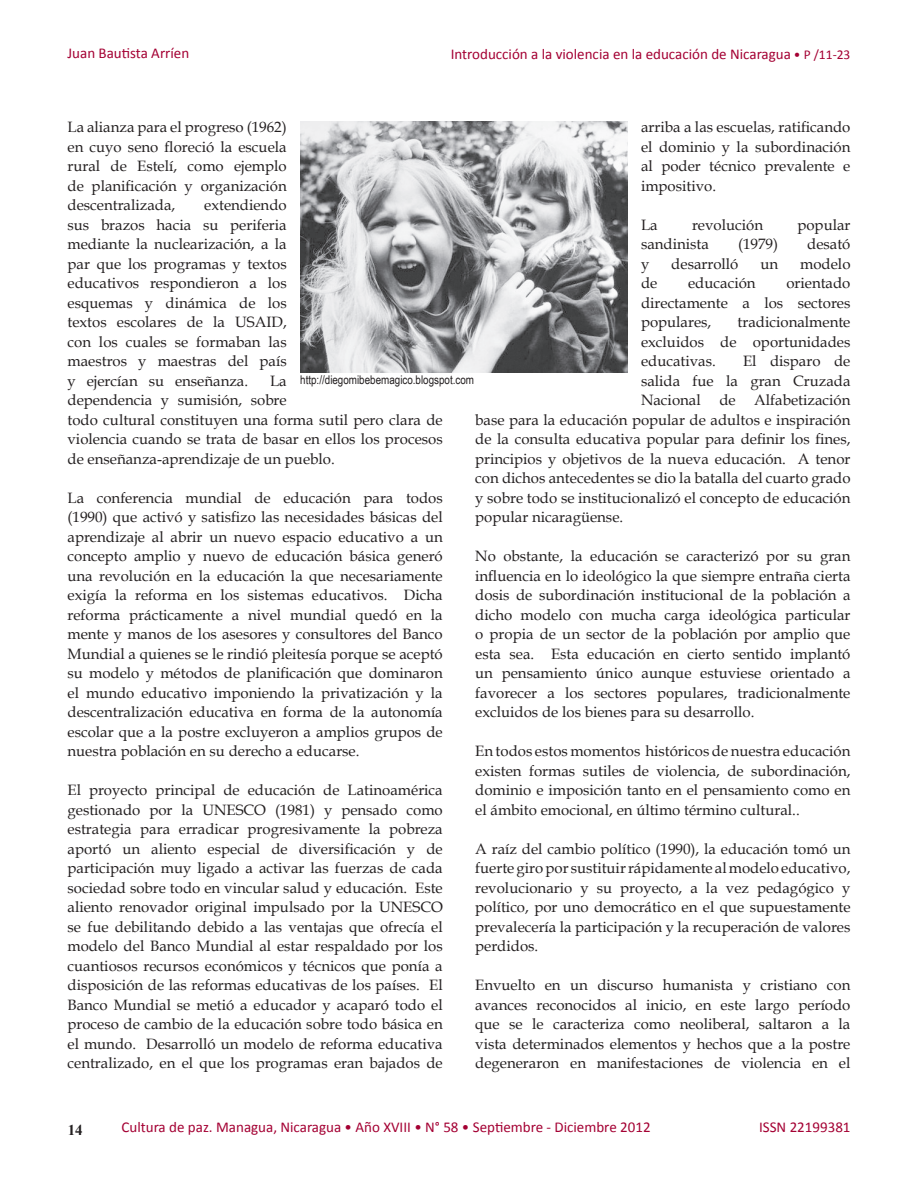
<style>
.page{position:relative;width:918px;height:1188px;background:#fff}
.page>*{position:absolute;margin:0;border:0;box-sizing:border-box;transform-origin:0 0}
.t1{font:15px/19.5px "Book Antiqua";color:#231f20;text-align:justify}
.t2{font:15px "Calibri";color:#a40133}
.t3{font:700 15px "Times New Roman";color:#231f20}
.t4{font:12px "Arial Narrow";color:#231f20}
.s1{font-size:13.5px}
</style>
<div class="page">
<img style="left:300px;top:122px;width:328px;height:250px">
<p class="t2" style="left:68px;top:44px;width:123px">Juan Bautista Arríen</p>
<p class="t2" style="left:451px;top:44px;width:401px">Introducción a la violencia en la educación de Nicaragua <span class="s1">• P /11-23</span></p>
<p class="t1" style="left:68px;top:117px;width:221px">La alianza para el progreso (1962) en cuyo seno floreció la escuela rural de Estelí, como ejemplo de planificación y organización descentralizada,</p>
<p class="t1" style="left:641px;top:117px;width:211px">arriba a las escuelas, ratificando el dominio y la subordinación al poder técnico prevalente e impositivo.</p>
<p class="t1" style="left:641px;top:215px;width:18px">La</p>
<p class="t1" style="left:692px;top:215px;width:73px">revolución</p>
<p class="t1" style="left:797px;top:215px;width:55px">popular</p>
<p class="t1" style="left:641px;top:234px;width:69px">sandinista</p>
<p class="t1" style="left:738px;top:234px;width:41px">(1979)</p>
<p class="t1" style="left:807px;top:234px;width:45px">desató</p>
<p class="t1" style="left:641px;top:254px;width:10px">y</p>
<p class="t1" style="left:671px;top:254px;width:69px">desarrolló</p>
<p class="t1" style="left:760px;top:254px;width:19px">un</p>
<p class="t1" style="left:800px;top:254px;width:52px">modelo</p>
<p class="t1" style="left:641px;top:273px;width:18px">de</p>
<p class="t1" style="left:688px;top:273px;width:69px">educación</p>
<p class="t1" style="left:68px;top:195px;width:221px;text-indent:137px">extendiendo sus brazos hacia su periferia mediante la nuclearización, a la par que los programas y textos educativos respondieron a los esquemas y dinámica de los textos escolares de la USAID, con los cuales se formaban las maestros y maestras del país y ejercían su enseñanza.</p>
<p class="t1" style="left:641px;top:273px;width:211px;text-indent:145px">orientado directamente a los sectores populares,</p>
<p class="t1" style="left:641px;top:312px;width:211px;text-indent:97px">tradicionalmente excluidos de oportunidades educativas.</p>
<p class="t1" style="left:743px;top:351px;width:109px">El disparo de</p>
<p class="t1" style="left:641px;top:371px;width:211px">salida fue la gran Cruzada</p>
<p class="t1" style="left:641px;top:390px;width:211px">Nacional de Alfabetización</p>
<p class="t1" style="left:475px;top:410px;width:377px">base para la educación popular de adultos e inspiración</p>
<p class="t1" style="left:475px;top:429px;width:377px">de la consulta educativa popular para definir los fines,</p>
<p class="t1" style="left:475px;top:449px;width:377px">principios y objetivos de la nueva educación. A tenor</p>
<p class="t1" style="left:475px;top:468px;width:377px">con dichos antecedentes se dio la batalla del cuarto grado</p>
<p class="t1" style="left:475px;top:488px;width:377px">y sobre todo se institucionalizó el concepto de educación</p>
<p class="t1" style="left:475px;top:507px;width:150px">popular nicaragüense.</p>
<p class="t1" style="left:475px;top:546px;width:377px">No obstante, la educación se caracterizó por su gran influencia en lo ideológico la que siempre entraña cierta dosis de subordinación institucional de la población a dicho modelo con mucha carga ideológica particular o propia de un sector de la población por amplio que esta sea. Esta educación en cierto sentido implantó un pensamiento único aunque estuviese orientado a favorecer a los sectores populares, tradicionalmente excluidos de los bienes para su desarrollo.</p>
<p class="t1" style="left:475px;top:741px;width:377px">En todos estos momentos históricos de nuestra educación existen formas sutiles de violencia, de subordinación, dominio e imposición tanto en el pensamiento como en el ámbito emocional, en último término cultural..</p>
<p class="t1" style="left:475px;top:839px;width:377px">A raíz del cambio político (1990), la educación tomó un fuerte giro por sustituir rápidamente al modelo educativo, revolucionario y su proyecto, a la vez pedagógico y político, por uno democrático en el que supuestamente prevalecería la participación y la recuperación de valores perdidos.</p>
<p class="t1" style="left:475px;top:975px;width:377px">Envuelto en un discurso humanista y cristiano con avances reconocidos al inicio, en este largo período que se le caracteriza como neoliberal, saltaron a la vista determinados elementos y hechos que a la postre degeneraron en manifestaciones de violencia en el</p>
<p class="t4" style="left:300px;top:371px;width:175px">http://diegomibebemagico.blogspot.com</p>
<p class="t1" style="left:68px;top:371px;width:377px;text-align:left;text-indent:203px">La<br>dependencia y sumisión, sobre<br>todo cultural constituyen una forma sutil pero clara de violencia cuando se trata de basar en ellos los procesos de enseñanza-aprendizaje de un pueblo.</p>
<p class="t1" style="left:68px;top:488px;width:377px">La conferencia mundial de educación para todos (1990) que activó y satisfizo las necesidades básicas del aprendizaje al abrir un nuevo espacio educativo a un concepto amplio y nuevo de educación básica generó una revolución en la educación la que necesariamente exigía la reforma en los sistemas educativos. Dicha reforma prácticamente a nivel mundial quedó en la mente y manos de los asesores y consultores del Banco Mundial a quienes se le rindió pleitesía porque se aceptó su modelo y métodos de planificación que dominaron el mundo educativo imponiendo la privatización y la descentralización educativa en forma de la autonomía escolar que a la postre excluyeron a amplios grupos de nuestra población en su derecho a educarse.</p>
<p class="t1" style="left:68px;top:780px;width:377px">El proyecto principal de educación de Latinoamérica gestionado por la UNESCO (1981) y pensado como estrategia para erradicar progresivamente la pobreza aportó un aliento especial de diversificación y de participación muy ligado a activar las fuerzas de cada sociedad sobre todo en vincular salud y educación. Este aliento renovador original impulsado por la UNESCO se fue debilitando debido a las ventajas que ofrecía el modelo del Banco Mundial al estar respaldado por los cuantiosos recursos económicos y técnicos que ponía a disposición de las reformas educativas de los países. El Banco Mundial se metió a educador y acaparó todo el proceso de cambio de la educación sobre todo básica en el mundo. Desarrolló un modelo de reforma educativa centralizado, en el que los programas eran bajados de</p>
<p class="t3" style="left:68px;top:1120px;width:16px">14</p>
<p class="t2" style="left:122px;top:1118px;width:531px">Cultura de paz. Managua, Nicaragua • Año XVIII • N° 58 • Septiembre - Diciembre 2012</p>
<p class="t2" style="left:759px;top:1118px;width:93px">ISSN 22199381</p>
</div>
